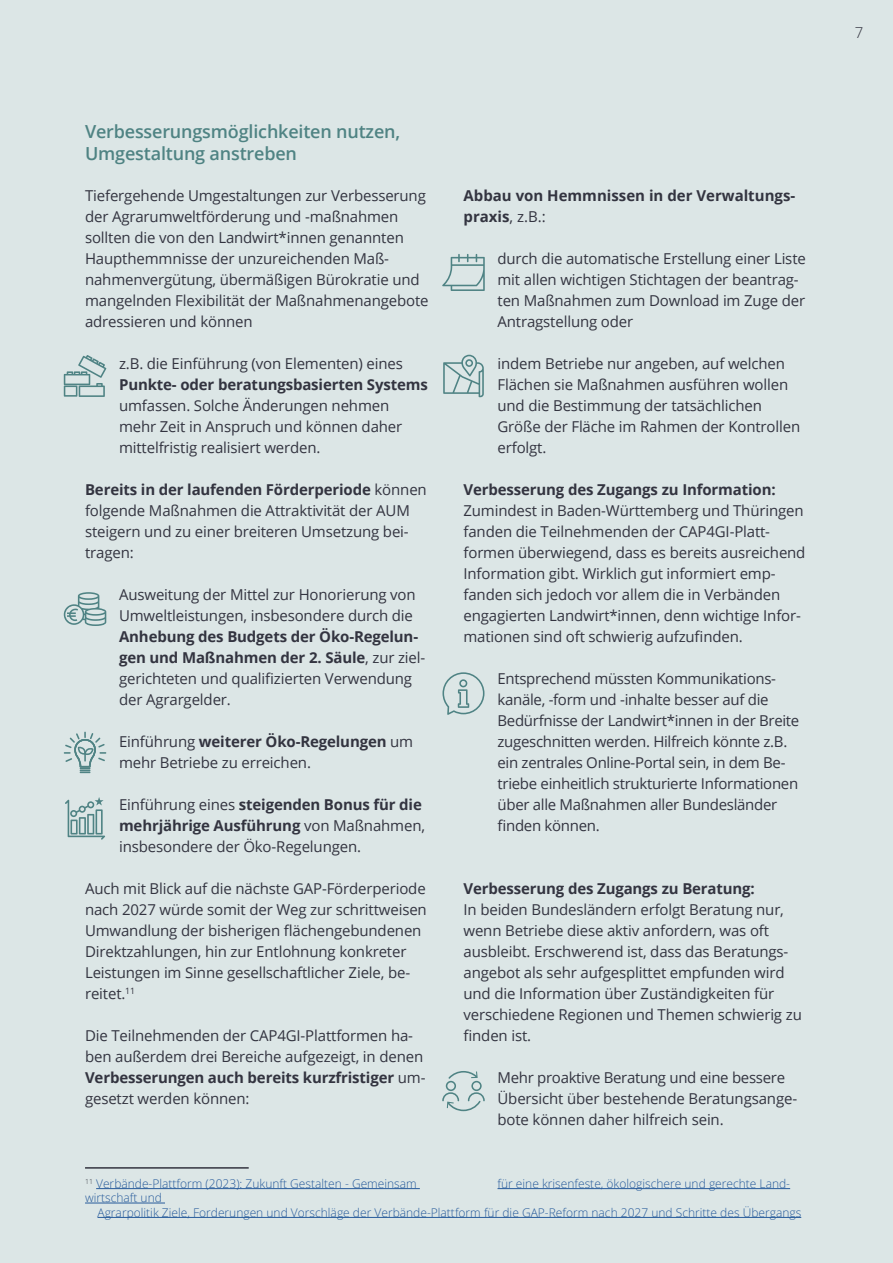
<style>
.page{position:relative;width:893px;height:1263px;background:#dce6e6}
.page>*{position:absolute;margin:0;border:0;box-sizing:border-box;transform-origin:0 0}
.Überschrift_2{font:600 18px/21.6px "Open Sans";letter-spacing:-.01em;color:#4f8383}
.Fließtext{font:15px/21px "Open Sans";letter-spacing:-.01em;color:#333440}
.Fließtext-2{font:700 15px/21px "Open Sans";color:#333440}
.t1{font:300 15px "Open Sans";color:#333440}
.Fußnoten{font:300 12px "Open Sans";color:#275b9b}
.s1{font-weight:700}
.s2{font-weight:400}
</style>
<div class="page">
<hr style="left:85px;top:1167px;width:164px;height:2px;background:#333440">
<hr style="left:96px;top:1188px;width:324px;height:1px;background:#275b9b">
<hr style="left:497px;top:1188px;width:293px;height:1px;background:#275b9b">
<hr style="left:85px;top:1203px;width:80px;height:1px;background:#275b9b">
<hr style="left:98px;top:1217px;width:703px;height:1px;background:#275b9b">
<svg style="left:64px;top:355px;width:42px;height:42px"></svg>
<svg style="left:64px;top:592px;width:42px;height:34px"></svg>
<svg style="left:442px;top:672px;width:42px;height:43px"></svg>
<svg style="left:442px;top:254px;width:43px;height:37px"></svg>
<svg style="left:443px;top:355px;width:41px;height:42px"></svg>
<svg style="left:64px;top:732px;width:42px;height:41px"></svg>
<svg style="left:65px;top:797px;width:40px;height:43px"></svg>
<svg style="left:442px;top:1071px;width:43px;height:40px"></svg>
<h2 class="Überschrift_2" style="left:85px;top:120px;width:317px">Verbesserungsmöglichkeiten nutzen,<br>Umgestaltung anstreben</h2>
<p class="Fließtext" style="left:85px;top:185px;width:345px">Tiefergehende Umgestaltungen zur Verbesserung der Agrarumweltförderung und -maßnahmen sollten die von den Landwirt*innen genannten Haupthemmnisse der unzureichenden Maß&shy;nahmenvergütung, übermäßigen Bürokratie und mangelnden Flexibilität der Maßnahmenangebote adressieren und können</p>
<p class="Fließtext" style="left:119px;top:353px;width:310px">z.B. die Einführung (von Elementen) eines <span class="s1">Punkte- oder beratungsbasierten Systems </span>umfassen. Solche Änderungen nehmen mehr Zeit in Anspruch und können daher mittelfristig realisiert werden.</p>
<p class="Fließtext" style="left:85px;top:479px;width:343px"><span class="s1">Bereits in der laufenden Förderperiode</span> können folgende Maßnahmen die Attraktivität der AUM steigern und zu einer breiteren Umsetzung bei&shy;tragen:</p>
<p class="Fließtext" style="left:119px;top:584px;width:308px">Ausweitung der Mittel zur Honorierung von Umweltleistungen, insbesondere durch die <span class="s1">Anhebung des Budgets der Öko-Regelun&shy;gen und Maßnahmen der 2. Säule</span>, zur ziel&shy;gerichteten und qualifizierten Verwendung der Agrargelder.</p>
<p class="Fließtext" style="left:119px;top:731px;width:296px">Einführung <span class="s1">weiterer Öko-Regelungen</span> um mehr Betriebe zu erreichen.</p>
<p class="Fließtext" style="left:119px;top:794px;width:307px">Einführung eines <span class="s1">steigenden Bonus für die mehrjährige Ausführung</span> von Maßnahmen, insbesondere der Öko-Regelungen.</p>
<p class="Fließtext" style="left:85px;top:878px;width:343px">Auch mit Blick auf die nächste GAP-Förderperiode nach 2027 würde somit der Weg zur schrittweisen Umwandlung der bisherigen flächengebundenen Direktzahlungen, hin zur Entlohnung konkreter Leistungen im Sinne gesellschaftlicher Ziele, be&shy;reitet.<sup>11</sup></p>
<p class="Fließtext" style="left:85px;top:1025px;width:342px">Die Teilnehmenden der CAP4GI-Plattformen ha&shy;ben außerdem drei Bereiche aufgezeigt, in denen <span class="s1">Verbesserungen auch bereits kurzfristiger</span> um&shy;gesetzt werden können:</p>
<p class="Fließtext-2" style="left:463px;top:185px;width:333px">Abbau von Hemmnissen in der Verwaltungs&shy;praxis<span class="s2">, z.B.:</span></p>
<p class="Fließtext" style="left:497px;top:248px;width:310px">durch die automatische Erstellung einer Liste mit allen wichtigen Stichtagen der beantrag&shy;ten Maßnahmen zum Download im Zuge der Antragstellung oder</p>
<p class="Fließtext" style="left:497px;top:353px;width:304px">indem Betriebe nur angeben, auf welchen Flächen sie Maßnahmen ausführen wollen und die Bestimmung der tatsächlichen Größe der Fläche im Rahmen der Kontrollen erfolgt.</p>
<p class="Fließtext" style="left:463px;top:479px;width:343px"><span class="s1">Verbesserung des Zugangs zu Information:<br></span>Zumindest in Baden-Württemberg und Thüringen fanden die Teilnehmenden der CAP4GI-Platt&shy;formen überwiegend, dass es bereits ausreichend Information gibt. Wirklich gut informiert emp&shy;fanden sich jedoch vor allem die in Verbänden engagierten Landwirt*innen, denn wichtige Infor&shy;mationen sind oft schwierig aufzufinden.</p>
<p class="Fließtext" style="left:497px;top:668px;width:303px">Entsprechend müssten Kommunikations&shy;kanäle, -form und -inhalte besser auf die Bedürfnisse der Landwirt*innen in der Breite zugeschnitten werden. Hilfreich könnte z.B. ein zentrales Online-Portal sein, in dem Be&shy;triebe einheitlich strukturierte Informationen über alle Maßnahmen aller Bundesländer finden können.</p>
<p class="Fließtext" style="left:463px;top:878px;width:340px"><span class="s1">Verbesserung des Zugangs zu Beratung:<br></span>In beiden Bundesländern erfolgt Beratung nur, wenn Betriebe diese aktiv anfordern, was oft ausbleibt. Erschwerend ist, dass das Beratungs&shy;angebot als sehr aufgesplittet empfunden wird und die Information über Zuständigkeiten für verschiedene Regionen und Themen schwierig zu finden ist.</p>
<p class="Fließtext" style="left:497px;top:1067px;width:301px">Mehr proaktive Beratung und eine bessere<br>Übersicht über bestehende Beratungsange&shy;bote können daher hilfreich sein.</p>
<p class="Fußnoten" style="left:85px;top:1175px;width:333px"><sup>11</sup> Verbände-Plattform (2023): Zukunft Gestalten - Gemeinsam</p>
<p class="Fußnoten" style="left:497px;top:1175px;width:294px">für eine krisenfeste, ökologischere und gerechte Land-</p>
<p class="Fußnoten" style="left:85px;top:1189px;width:78px">wirtschaft und</p>
<p class="Fußnoten" style="left:98px;top:1204px;width:705px">Agrarpolitik Ziele, Forderungen und Vorschläge der Verbände-Plattform für die GAP-Reform nach 2027 und Schritte des Übergangs</p>
<p class="t1" style="left:855px;top:22px;width:10px">7</p>
</div>
